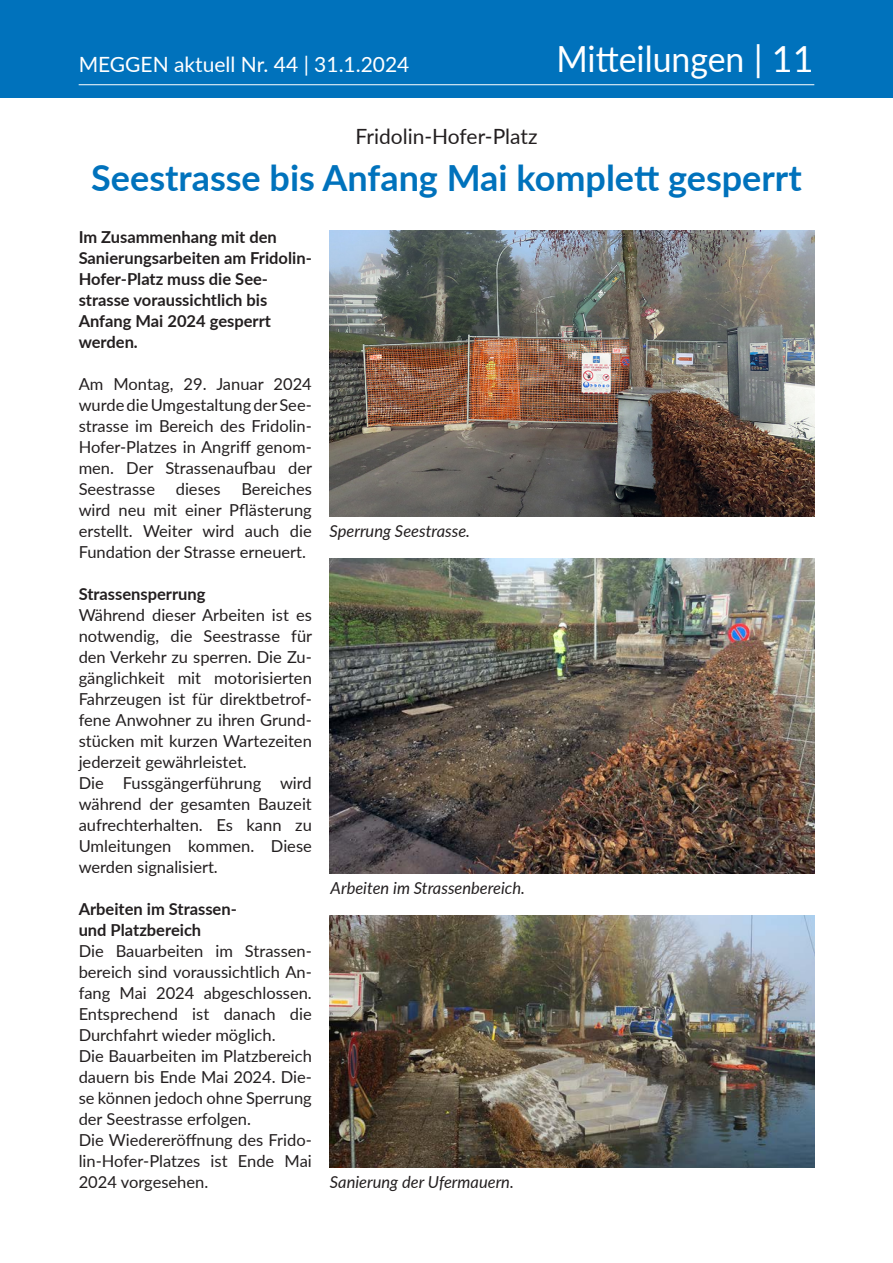
<style>
.page{position:relative;width:893px;height:1263px;background:#fff}
.page>*{position:absolute;margin:0;border:0;box-sizing:border-box;transform-origin:0 0}
.t1{font:700 36px "Lato";color:#0072bc}
.t2{font:36px "Lato";color:#fff;scale:.94 1}
.t3{font:21px "Lato";color:#fff}
.t4{font:21px "Lato";color:#231f20}
.t5{font:16.5px/21px "Lato";color:#231f20;text-align:justify}
.t6{font:700 16.5px/21px "Lato";color:#231f20}
.t7{font:italic 16.5px "Lato";color:#231f20}
</style>
<div class="page">
<div style="left:0;top:0;width:893px;height:98px;background:#0072bc"></div>
<hr style="left:79px;top:84px;width:735px;height:1px;background:#fff">
<img style="left:330px;top:231px;width:484px;height:285px">
<img style="left:330px;top:558px;width:484px;height:315px">
<img style="left:330px;top:915px;width:484px;height:252px">
<p class="t3" style="left:79px;top:49px;width:332px">MEGGEN aktuell Nr. 44 | 31.1.2024</p>
<h1 class="t2" style="left:556px;top:33px;width:275px">Mitteilungen | 11</h1>
<p class="t4" style="left:355px;top:122px;width:184px">Fridolin-Hofer-Platz</p>
<h1 class="t1" style="left:91px;top:151px;width:712px">Seestrasse bis Anfang Mai komplett gesperrt</h1>
<p class="t6" style="left:79px;top:226px;width:235px">Im Zusammenhang mit den<br>Sanierungsarbeiten am Fridolin-<br>Hofer-Platz muss die See&shy;strasse voraussichtlich bis<br>Anfang Mai 2024 gesperrt werden.</p>
<p class="t5" style="left:79px;top:373px;width:235px">Am Montag, 29. Januar 2024 wurde die Umgestaltung der See&shy;strasse im Bereich des Fridolin-Hofer-Platzes in Angriff genom&shy;men. Der Strassenaufbau der Seestrasse</p>
<p class="t5" style="left:79px;top:478px;width:235px;text-indent:163px">Bereiches wird neu mit einer Pflästerung erstellt. Weiter wird auch die Fundation der Strasse erneuert.</p>
<p class="t6" style="left:79px;top:583px;width:128px">Strassensperrung</p>
<p class="t5" style="left:79px;top:604px;width:235px;text-align:left">Während dieser Arbeiten ist es notwendig, die Seestrasse für den Verkehr zu sperren. Die Zu&shy;gänglichkeit mit motorisierten<br>Fahrzeugen ist für direktbetrof&shy;fene Anwohner zu ihren Grund&shy;stücken mit kurzen Wartezeiten jederzeit gewährleistet.<br>Die Fussgängerführung wird während der gesamten Bauzeit aufrechterhalten. Es kann zu<br>Umleitungen kommen. Diese werden signalisiert.</p>
<p class="t6" style="left:79px;top:898px;width:160px">Arbeiten im Strassen&shy;und Platzbereich</p>
<p class="t5" style="left:79px;top:940px;width:235px;text-align:left">Die Bauarbeiten im Strassen&shy;bereich sind voraussichtlich An&shy;fang Mai 2024 abgeschlossen.<br>Entsprechend ist danach die<br>Durchfahrt wieder möglich.<br>Die Bauarbeiten im Platzbereich dauern bis Ende Mai 2024. Die&shy;se können jedoch ohne Sperrung der Seestrasse erfolgen.<br>Die Wiedereröffnung des Frido&shy;lin-Hofer-Platzes ist Ende Mai<br>2024 vorgesehen.</p>
<p class="t5" style="left:176px;top:478px;width:46px">dieses</p>
<p class="t7" style="left:330px;top:519px;width:142px">Sperrung Seestrasse.</p>
<p class="t7" style="left:331px;top:876px;width:196px">Arbeiten im Strassenbereich.</p>
<p class="t7" style="left:330px;top:1170px;width:185px">Sanierung der Ufermauern.</p>
</div>
